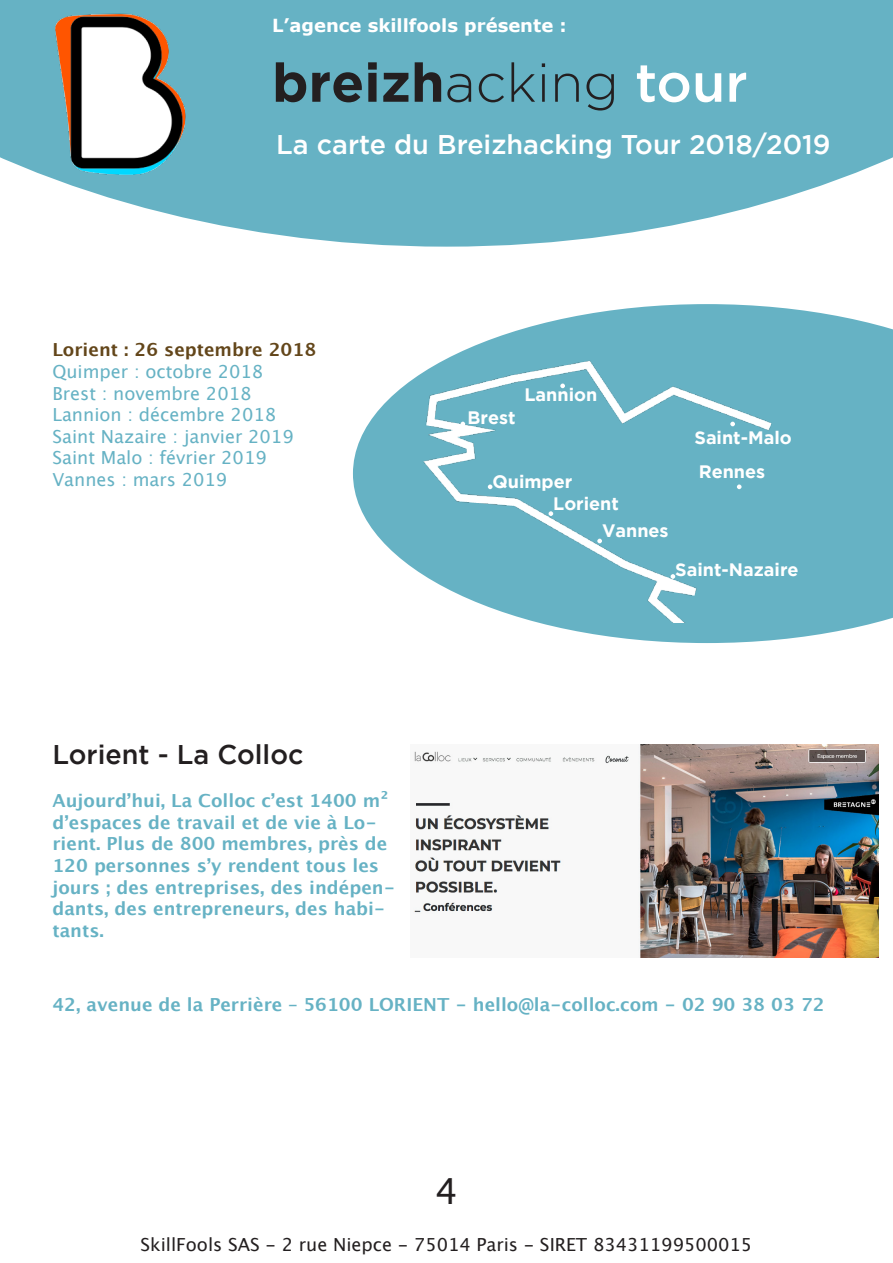
<style>
.page{position:relative;width:893px;height:1263px;background:#fff}
.page>*{position:absolute;margin:0;border:0;box-sizing:border-box;transform-origin:0 0}
.t1{font:700 54px "Gotham";color:#231f20}
.t2{font:36px "Lucida Grande";color:#231f20}
.t3{font:500 27px "Gotham";color:#fff}
.t4{font:500 27px "Gotham";color:#231f20}
.t5{font:700 18px/21.6px "Lucida Grande";color:#66b2c4}
.t6{font:18px "Lucida Grande";color:#66b2c4}
.t7{font:700 18px "Gotham";color:#fff}
.t8{font:18px "Lucida Grande";color:#231f20}
.t9{font:700 18px "Verdana";color:#fff}
.t10{font:700 18px "Lucida Grande";color:#63461a}
.s1{font-weight:300}
.s2{font-weight:500;color:#fff}
</style>
<div class="page">
<svg style="left:353px;top:304px;width:540px;height:339px;fill:#66b2c4"></svg>
<img style="left:363px;top:350px;width:478px;height:273px">
<svg style="left:460px;top:422px;width:5px;height:4px"></svg>
<svg style="left:560px;top:383px;width:5px;height:5px"></svg>
<svg style="left:730px;top:422px;width:5px;height:4px"></svg>
<svg style="left:488px;top:484px;width:4px;height:5px"></svg>
<svg style="left:548px;top:511px;width:5px;height:5px"></svg>
<svg style="left:597px;top:539px;width:5px;height:4px"></svg>
<svg style="left:671px;top:574px;width:4px;height:5px"></svg>
<svg style="left:737px;top:484px;width:4px;height:5px"></svg>
<img style="left:413px;top:744px;width:465px;height:213px">
<svg style="left:0;top:0;width:893px;height:247px;background:#7bbccc"></svg>
<img style="left:38px;top:5px;width:184px;height:178px">
<p class="t9" style="left:272px;top:14px;width:296px">L’agence skillfools présente :</p>
<p class="t1" style="left:272px;top:51px;width:477px">breizh<span class="s1">acking</span> <span class="s2">tour</span></p>
<p class="t3" style="left:276px;top:130px;width:556px">La carte du Breizhacking Tour 2018/2019</p>
<p class="t10" style="left:52px;top:335px;width:265px">Lorient : 26 septembre 2018</p>
<p class="t6" style="left:52px;top:361px;width:212px">Quimper : octobre 2018</p>
<p class="t6" style="left:52px;top:383px;width:201px">Brest : novembre 2018</p>
<p class="t6" style="left:52px;top:404px;width:225px">Lannion : décembre 2018</p>
<p class="t6" style="left:52px;top:426px;width:243px">Saint Nazaire : janvier 2019</p>
<p class="t6" style="left:52px;top:448px;width:216px">Saint Malo : février 2019</p>
<p class="t6" style="left:52px;top:469px;width:176px">Vannes : mars 2019</p>
<p class="t4" style="left:52px;top:739px;width:253px">Lorient - La Colloc</p>
<p class="t5" style="left:52px;top:790px;width:344px">Aujourd’hui, La Colloc c’est 1400 m² d’espaces de travail et de vie à Lo&shy;rient. Plus de 800 membres, près de<br>120 personnes s’y rendent tous les jours ; des entreprises, des indépen&shy;dants, des entrepreneurs, des habi&shy;tants.</p>
<p class="t7" style="left:467px;top:407px;width:50px">Brest</p>
<p class="t7" style="left:524px;top:385px;width:74px">Lannion</p>
<p class="t7" style="left:492px;top:471px;width:81px">Quimper</p>
<p class="t7" style="left:553px;top:493px;width:67px">Lorient</p>
<p class="t7" style="left:602px;top:521px;width:68px">Vannes</p>
<p class="t7" style="left:694px;top:427px;width:99px">Saint-Malo</p>
<p class="t7" style="left:699px;top:461px;width:68px">Rennes</p>
<p class="t7" style="left:675px;top:559px;width:125px">Saint-Nazaire</p>
<p class="t5" style="left:52px;top:994px;width:774px">42, avenue de la Perrière – 56100 LORIENT - hello@la-colloc.com - 02 90 38 03 72</p>
<p class="t2" style="left:435px;top:1170px;width:24px">4</p>
<p class="t8" style="left:140px;top:1234px;width:613px">SkillFools SAS - 2 rue Niepce - 75014 Paris - SIRET 83431199500015</p>
</div>
